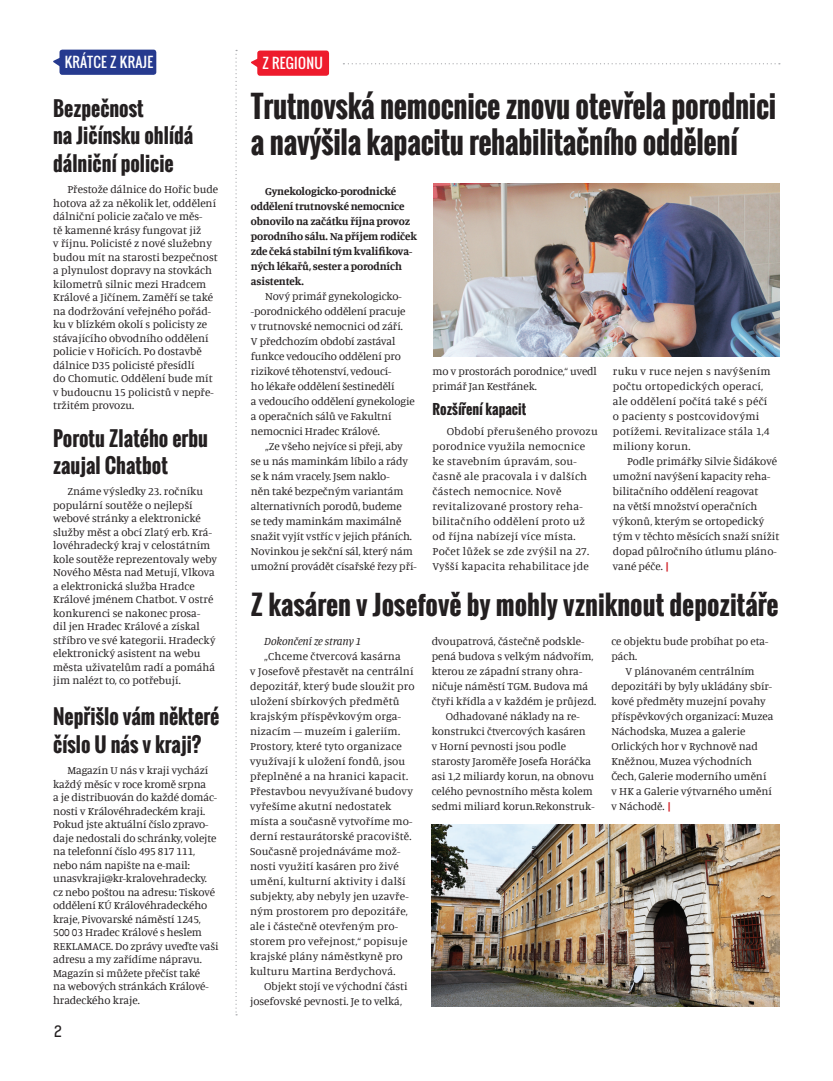
<style>
.page{position:relative;width:833px;height:1081px;background:#fff}
.page>*{position:absolute;margin:0;border:0;box-sizing:border-box;transform-origin:0 0}
.t1{font:700 30px/36px "Oswald";letter-spacing:-.01em;color:#231f20;scale:.96 1}
.t2{font:700 26.25px "Oswald";color:#231f20}
.t3{font:700 20px/27.5px "Oswald";color:#231f20}
.t4{font:15px "Kelson Sans";color:#231f20}
.t5{font:13.75px "Oswald";letter-spacing:.02em;color:#fff}
.t6{font:700 13.75px "Oswald";color:#231f20}
.t7{font:11.25px/15px "Manuale";color:#231f20}
.t8{font:11.25px/15px "Manuale";letter-spacing:.02em;color:#231f20}
.t9{font:700 11.25px/15px "Manuale";letter-spacing:-.01em;color:#231f20}
.t10{font:italic 11.25px "Manuale";letter-spacing:-.01em;color:#231f20}
.s1{font-weight:700;color:#d1232a}
</style>
<div class="page">
<svg style="left:235px;top:50px;width:2px;height:965px"></svg>
<svg style="left:53px;top:58px;width:6px;height:8px"></svg>
<div style="left:59px;top:50px;width:97px;height:25px;background:#263a8f;border-radius:3px"></div>
<svg style="left:251px;top:59px;width:6px;height:8px"></svg>
<div style="left:257px;top:51px;width:72px;height:25px;background:#ee1b2c;border-radius:3px"></div>
<svg style="left:343px;top:63px;width:437px;height:1px"></svg>
<img style="left:432px;top:824px;width:347px;height:182px">
<img style="left:433px;top:183px;width:347px;height:173px">
<p class="t5" style="left:65px;top:52px;width:90px">KRÁTCE Z KRAJE</p>
<h3 class="t3" style="left:53px;top:95px;width:142px">Bezpečnost<br>na Jičínsku ohlídá dálniční policie</h3>
<p class="t7" style="left:53px;top:182px;width:167px;line-height:13.5px;text-indent:14px">Přestože dálnice do Hořic bude hotova až za několik let, oddělení dálniční policie začalo ve měs-<br>tě kamenné krásy fungovat již<br>v říjnu. Policisté z nové služebny budou mít na starosti bezpečnost a plynulost dopravy na stovkách kilometrů silnic mezi Hradcem<br>Králové a Jičínem. Zaměří se také na dodržování veřejného pořád&shy;ku v blízkém okolí s policisty ze stávajícího obvodního oddělení policie v Hořicích. Po dostavbě dálnice D35 policisté přesídlí<br>do Chomutic. Oddělení bude mít v budoucnu 15 policistů v nepře&shy;tržitém provozu.</p>
<h3 class="t3" style="left:53px;top:424px;width:156px">Porotu Zlatého erbu zaujal Chatbot</h3>
<p class="t7" style="left:53px;top:484px;width:165px;line-height:13.5px;text-indent:14px">Známe výsledky 23. ročníku populární soutěže o nejlepší webové stránky a elektronické služby měst a obcí Zlatý erb. Krá&shy;lovéhradecký kraj v celostátním kole soutěže reprezentovaly weby<br>Nového Města nad Metují, Vlkova a elektronická služba Hradce<br>Králové jménem Chatbot. V ostré konkurenci se nakonec prosa-<br>dil jen Hradec Králové a získal stříbro ve své kategorii. Hradecký elektronický asistent na webu města uživatelům radí a pomáhá jim nalézt to, co potřebují.</p>
<h3 class="t3" style="left:53px;top:703px;width:168px">Nepřišlo vám některé číslo U nás v kraji?</h3>
<p class="t7" style="left:53px;top:763px;width:167px;line-height:13.5px;text-indent:14px">Magazín U nás v kraji vychází každý měsíc v roce kromě srpna<br>a je distribuován do každé domác&shy;nosti v Královéhradeckém kraji.<br>Pokud jste aktuální číslo zpravo&shy;daje nedostali do schránky, volejte na telefonní číslo 495 817 111, nebo nám napište na e-mail: unasvkraji@kr-kralovehradecky. cz nebo poštou na adresu: Tiskové oddělení KÚ Královéhradeckého kraje, Pivovarské náměstí 1245,<br>500 03 Hradec Králové s heslem<br>REKLAMACE. Do zprávy uveďte vaši adresu a my zařídíme nápravu.<br>Magazín si můžete přečíst také<br>na webových stránkách Králové&shy;hradeckého kraje.</p>
<h3 class="t4" style="left:54px;top:1022px;width:9px">2</h3>
<p class="t5" style="left:262px;top:53px;width:7px">ZRE</p>
<p class="t5" style="left:286px;top:53px;width:38px">GIONU</p>
<h1 class="t1" style="left:251px;top:88px;width:549px">Trutnovská nemocnice znovu otevřela porodnici a navýšila kapacitu rehabilitačního oddělení</h1>
<p class="t9" style="left:251px;top:183px;width:167px;text-indent:14px">Gynekologicko-porodnické oddělení trutnovské nemocnice obnovilo na začátku října provoz porodního sálu. Na příjem rodiček zde čeká stabilní tým kvalifikova&shy;ných lékařů, sester a porodních asistentek.</p>
<p class="t7" style="left:251px;top:288px;width:165px;text-indent:14px">Nový primář gynekologicko--porodnického oddělení pracuje<br>v trutnovské nemocnici od září.<br>V předchozím období zastával funkce vedoucího oddělení pro rizikové těhotenství, vedoucí-<br>ho lékaře oddělení šestinedělí<br>a vedoucího oddělení gynekologie a operačních sálů ve Fakultní nemocnici Hradec Králové.</p>
<p class="t7" style="left:251px;top:438px;width:167px;text-indent:14px">„Ze všeho nejvíce si přeji, aby<br>se u nás maminkám líbilo a rády se k nám vracely. Jsem naklo-<br>něn také bezpečným variantám alternativních porodů, budeme<br>se tedy maminkám maximálně snažit vyjít vstříc v jejich přáních.<br>Novinkou je sekční sál, který nám umožní provádět císařské řezy pří-</p>
<p class="t7" style="left:432px;top:363px;width:166px">mo v prostorách porodnice,“ uvedl primář Jan Kestřánek.</p>
<p class="t6" style="left:432px;top:399px;width:95px">Rozšíření kapacit</p>
<p class="t8" style="left:432px;top:423px;width:167px;text-indent:14px">Období přerušeného provozu porodnice využila nemocnice ke stavebním úpravám, sou&shy;časně ale pracovala i v dalších částech nemocnice. Nově revitalizované prostory reha&shy;bilitačního oddělení proto už od října nabízejí více místa.<br>Počet lůžek se zde zvýšil na 27.<br>Vyšší kapacita rehabilitace jde</p>
<p class="t8" style="left:613px;top:363px;width:159px">ruku v ruce nejen s navýšením počtu ortopedických operací, ale oddělení počítá také s péčí o pacienty s postcovidovými potížemi. Revitalizace stála 1,4 miliony korun.</p>
<p class="t7" style="left:613px;top:453px;width:168px;text-indent:14px">Podle primářky Silvie Šidákové umožní navýšení kapacity reha&shy;bilitačního oddělení reagovat<br>na větší množství operačních výkonů, kterým se ortopedický tým v těchto měsících snaží snížit dopad půlročního útlumu pláno&shy;vané péče. <span class="s1">|</span></p>
<h2 class="t2" style="left:250px;top:585px;width:529px">Z kasáren v Josefově by mohly vzniknout depozitáře</h2>
<p class="t10" style="left:264px;top:634px;width:99px">Dokončení ze strany 1</p>
<p class="t7" style="left:250px;top:648px;width:166px;text-indent:14px">„Chceme čtvercová kasárna<br>v Josefově přestavět na centrální depozitář, který bude sloužit pro uložení sbírkových předmětů krajským příspěvkovým orga&shy;nizacím – muzeím i galeriím.<br>Prostory, které tyto organizace využívají k uložení fondů, jsou přeplněné a na hranici kapacit.<br>Přestavbou nevyužívané budovy vyřešíme akutní nedostatek místa a současně vytvoříme mo&shy;derní restaurátorské pracoviště.<br>Současně projednáváme mož&shy;nosti využití kasáren pro živé umění, kulturní aktivity i další subjekty, aby nebyly jen uzavře&shy;ným prostorem pro depozitáře, ale i částečně otevřeným pro&shy;storem pro veřejnost,“ popisuje krajské plány náměstkyně pro kulturu Martina Berdychová.</p>
<p class="t7" style="left:250px;top:978px;width:159px;text-indent:14px">Objekt stojí ve východní části josefovské pevnosti. Je to velká,</p>
<p class="t7" style="left:611px;top:633px;width:158px">ce objektu bude probíhat po eta&shy;pách.</p>
<p class="t7" style="left:611px;top:663px;width:164px;text-indent:14px">V plánovaném centrálním depozitáři by byly ukládány sbír&shy;kové předměty muzejní povahy příspěvkových organizací: Muzea<br>Náchodska, Muzea a galerie<br>Orlických hor v Rychnově nad<br>Kněžnou, Muzea východních<br>Čech, Galerie moderního umění v HK a Galerie výtvarného umění v Náchodě. <span class="s1">|</span></p>
<p class="t7" style="left:432px;top:633px;width:154px">dvoupatrová, částečně podskle-</p>
<p class="t7" style="left:432px;top:648px;width:163px">pená budova s velkým nádvořím,</p>
<p class="t7" style="left:432px;top:663px;width:152px">kterou ze západní strany ohra-</p>
<p class="t7" style="left:432px;top:678px;width:158px">ničuje náměstí TGM. Budova má</p>
<p class="t7" style="left:432px;top:693px;width:166px">čtyři křídla a v každém je průjezd.</p>
<p class="t7" style="left:446px;top:708px;width:135px">Odhadované náklady na re-</p>
<p class="t7" style="left:432px;top:723px;width:155px">konstrukci čtvercových kasáren</p>
<p class="t7" style="left:432px;top:738px;width:136px">v Horní pevnosti jsou podle</p>
<p class="t7" style="left:432px;top:753px;width:161px">starosty Jaroměře Josefa Horáčka</p>
<p class="t7" style="left:432px;top:768px;width:164px">asi 1,2 miliardy korun, na obnovu</p>
<p class="t7" style="left:432px;top:783px;width:162px">celého pevnostního města kolem</p>
<p class="t7" style="left:432px;top:798px;width:164px">sedmi miliard korun.Rekonstruk-</p>
</div>
